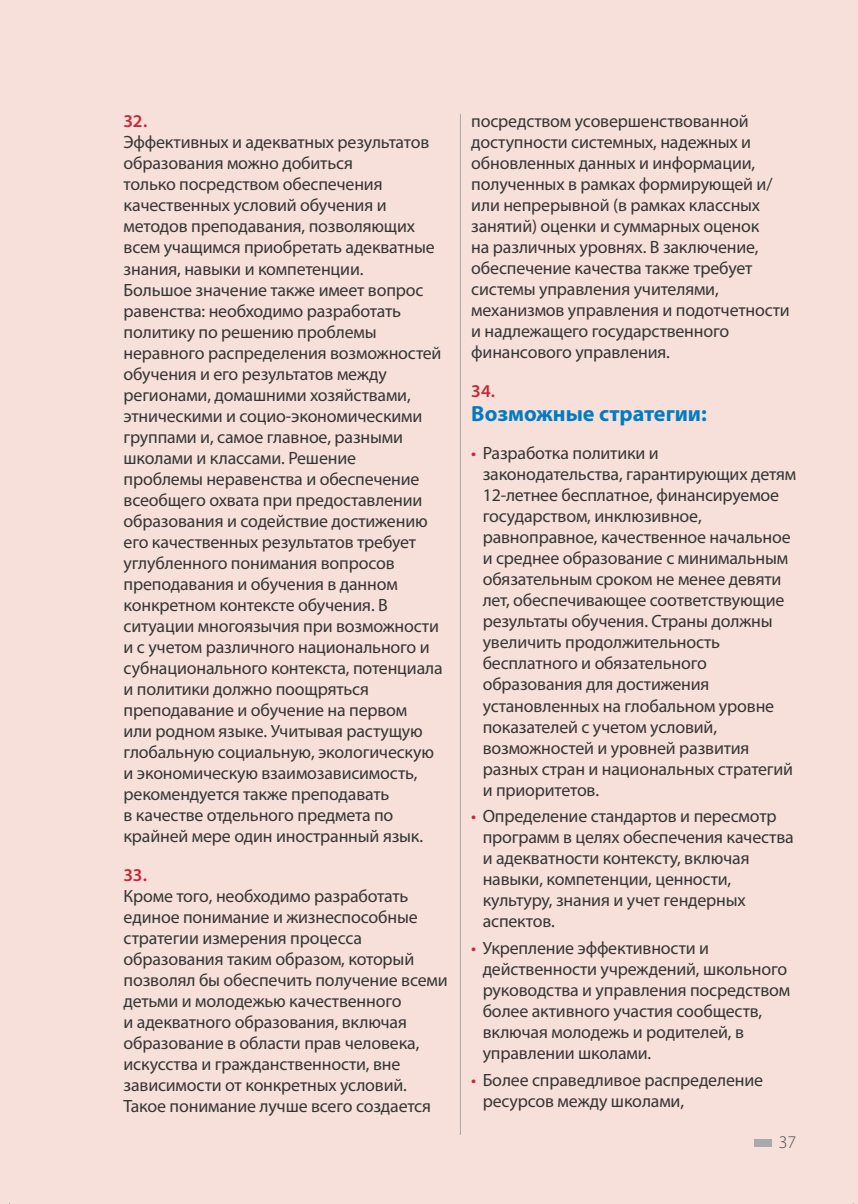
<style>
.page{position:relative;width:858px;height:1204px;background:#fff}
.page>*{position:absolute;margin:0;border:0;box-sizing:border-box;transform-origin:0 0}
.t1{font:700 22.05px "Myriad Pro";color:#007cc2}
.t2{font:600 18.03px "Myriad Pro";color:#c72639}
.t3{font:17.85px/21px "Myriad Pro";letter-spacing:-.01em;color:#363536}
.t4{font:300 17.85px "Myriad Pro";color:#4b4c4d}
.s1{color:#c72639}
</style>
<div class="page">
<div style="left:0;top:0;width:10px;height:1203px;background:#f6e0d9"></div>
<div style="left:10px;top:0;width:848px;height:1203px;background:#f6e0d9"></div>
<div style="left:754px;top:1139px;width:17px;height:7px;background:#a8a9ad"></div>
<hr style="left:460px;top:114px;width:1px;height:1020px;background:#a8a9ad">
<p class="t2" style="left:124px;top:110px;width:25px">32.</p>
<p class="t3" style="left:124px;top:132px;width:321px">Эффективных и адекватных результатов образования можно добиться<br>только посредством обеспечения качественных условий обучения и методов преподавания, позволяющих всем учащимся приобретать адекватные знания, навыки и компетенции.<br>Большое значение также имеет вопрос равенства: необходимо разработать политику по решению проблемы неравного распределения возможностей обучения и его результатов между регионами, домашними хозяйствами, этническими и социо-экономическими группами и, самое главное, разными школами и классами. Решение<br>проблемы неравенства и обеспечение всеобщего охвата при предоставлении образования и содействие достижению его качественных результатов требует углубленного понимания вопросов преподавания и обучения в данном конкретном контексте обучения. В ситуации многоязычия при возможности и с учетом различного национального и субнационального контекста, потенциала и политики должно поощряться преподавание и обучение на первом<br>или родном языке. Учитывая растущую глобальную социальную, экологическую и экономическую взаимозависимость, рекомендуется также преподавать<br>в качестве отдельного предмета по крайней мере один иностранный язык.</p>
<p class="t2" style="left:124px;top:863px;width:25px">33.</p>
<p class="t3" style="left:124px;top:884px;width:326px">Кроме того, необходимо разработать единое понимание и жизнеспособные стратегии измерения процесса образования таким образом, который позволял бы обеспечить получение всеми детьми и молодежью качественного<br>и адекватного образования, включая образование в области прав человека, искусства и гражданственности, вне зависимости от конкретных условий.<br>Такое понимание лучше всего создается</p>
<p class="t3" style="left:471px;top:110px;width:320px">посредством усовершенствованной доступности системных, надежных и обновленных данных и информации, полученных в рамках формирующей и/ или непрерывной (в рамках классных занятий) оценки и суммарных оценок<br>на различных уровнях. В заключение, обеспечение качества также требует системы управления учителями, механизмов управления и подотчетности и надлежащего государственного финансового управления.</p>
<p class="t2" style="left:471px;top:380px;width:25px">34.</p>
<p class="t1" style="left:471px;top:399px;width:237px">Возможные стратегии:</p>
<p class="t3" style="left:483px;top:442px;width:315px;text-indent:-11px"><span class="s1">•</span> Разработка политики и законодательства, гарантирующих детям 12-летнее бесплатное, финансируемое государством, инклюзивное, равноправное, качественное начальное и среднее образование с минимальным обязательным сроком не менее девяти лет, обеспечивающее соответствующие результаты обучения. Страны должны увеличить продолжительность бесплатного и обязательного образования для достижения установленных на глобальном уровне показателей с учетом условий, возможностей и уровней развития разных стран и национальных стратегий и приоритетов.</p>
<p class="t3" style="left:483px;top:805px;width:312px;text-indent:-11px"><span class="s1">•</span> Определение стандартов и пересмотр программ в целях обеспечения качества и адекватности контексту, включая навыки, компетенции, ценности, культуру, знания и учет гендерных аспектов.</p>
<p class="t3" style="left:483px;top:937px;width:309px;text-indent:-11px"><span class="s1">•</span> Укрепление эффективности и действенности учреждений, школьного руководства и управления посредством более активного участия сообществ, включая молодежь и родителей, в управлении школами.</p>
<p class="t3" style="left:483px;top:1068px;width:282px;text-indent:-11px"><span class="s1">•</span> Более справедливое распределение ресурсов между школами,</p>
<p class="t4" style="left:779px;top:1131px;width:19px">37</p>
</div>
